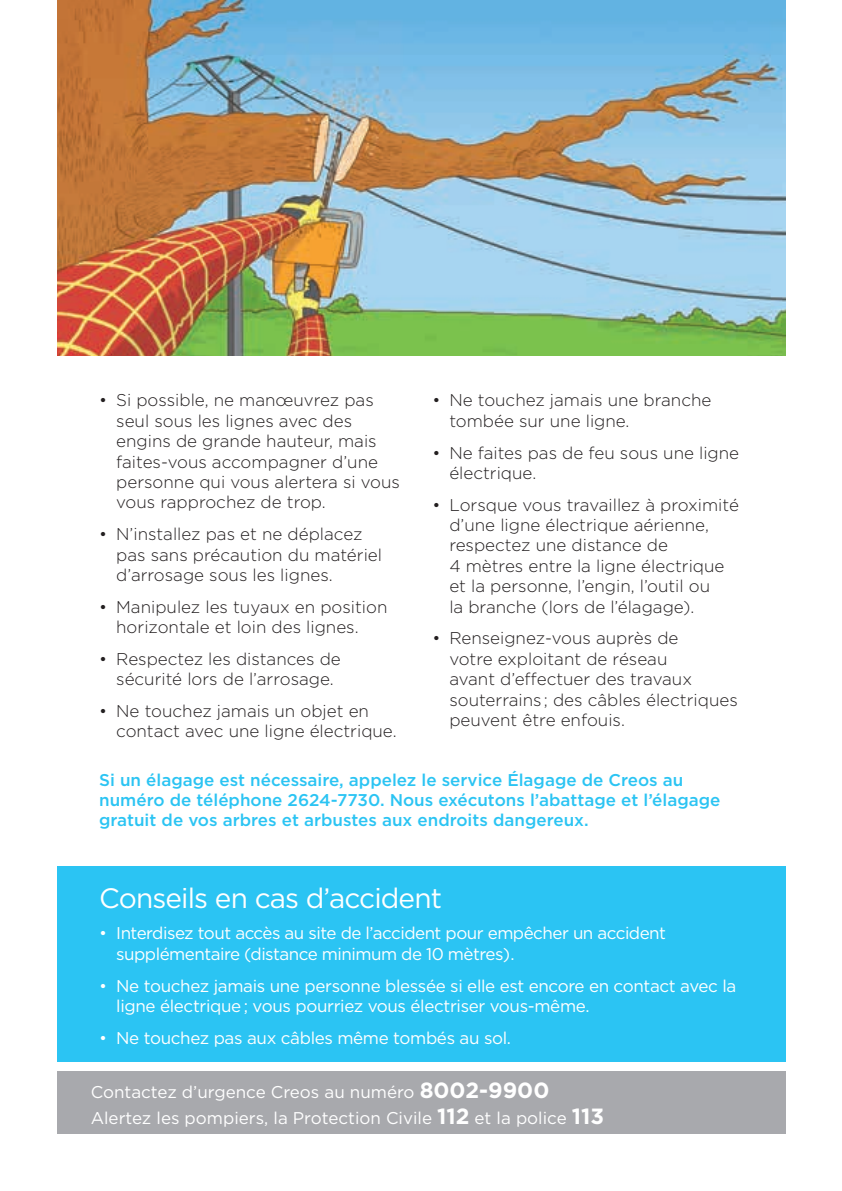
<style>
.page{position:relative;width:842px;height:1191px;background:#fff}
.page>*{position:absolute;margin:0;border:0;box-sizing:border-box;transform-origin:0 0}
.t1{font:28px "Gotham";letter-spacing:-.03em;color:#fff}
.t2{font:300 17px/20.4px "Gotham";color:#231f20}
.t3{font:17px/20.4px "Gotham";letter-spacing:-.02em;color:#fff}
.t4{font:500 17px/20.4px "Gotham";color:#2bc4f3}
.t5{font:17px/26.4px "Gotham";color:#fff}
.s1{font-weight:300}
.s2{font-weight:700;font-size:22px}
</style>
<div class="page">
<div style="left:57px;top:1071px;width:729px;height:63px;background:#a8a9ad"></div>
<div style="left:57px;top:866px;width:729px;height:196px;background:#2bc4f3"></div>
<img style="left:57px;top:0;width:728px;height:355px">
<p class="t2" style="left:116px;top:390px;width:285px;text-indent:-17px">• Si possible, ne manœuvrez pas seul sous les lignes avec des engins de grande hauteur, mais faites-vous accompagner d’une personne qui vous alertera si vous vous rapprochez de trop.</p>
<p class="t2" style="left:116px;top:523px;width:267px;text-indent:-17px">• N’installez pas et ne déplacez pas sans précaution du matériel d’arrosage sous les lignes.</p>
<p class="t2" style="left:116px;top:596px;width:273px;text-indent:-17px">• Manipulez les tuyaux en position horizontale et loin des lignes.</p>
<p class="t2" style="left:99px;top:648px;width:243px;text-align:center">• Respectez les distances de sécurité lors de l’arrosage.</p>
<p class="t2" style="left:116px;top:700px;width:282px;text-indent:-17px">• Ne touchez jamais un objet en contact avec une ligne électrique.</p>
<p class="t2" style="left:449px;top:390px;width:264px;text-indent:-17px">• Ne touchez jamais une branche tombée sur une ligne.</p>
<p class="t2" style="left:449px;top:442px;width:291px;text-indent:-17px">• Ne faites pas de feu sous une ligne électrique.</p>
<p class="t2" style="left:449px;top:494px;width:291px;text-indent:-17px">• Lorsque vous travaillez à proximité d’une ligne électrique aérienne, respectez une distance de<br>4 mètres entre la ligne électrique et la personne, l’engin, l’outil ou<br>la branche (lors de l’élagage).</p>
<p class="t2" style="left:449px;top:628px;width:290px;text-indent:-17px">• Renseignez-vous auprès de<br>votre exploitant de réseau<br>avant d’effectuer des travaux souterrains ; des câbles électriques peuvent être enfouis.</p>
<p class="t4" style="left:99px;top:769px;width:623px">Si un élagage est nécessaire, appelez le service Élagage de Creos au numéro de téléphone 2624-7730. Nous exécutons l’abattage et l’élagage gratuit de vos arbres et arbustes aux endroits dangereux.</p>
<p class="t1" style="left:99px;top:879px;width:344px">Conseils en cas d’accident</p>
<p class="t3" style="left:116px;top:922px;width:551px;text-indent:-17px"><span class="s1">•</span> Interdisez tout accès au site de l’accident pour empêcher un accident supplémentaire (distance minimum de 10 mètres) .</p>
<p class="t3" style="left:116px;top:975px;width:622px;text-indent:-17px"><span class="s1">•</span> Ne touchez jamais une personne blessée si elle est encore en contact avec la ligne électrique ; vous pourriez vous électriser vous-même.</p>
<p class="t3" style="left:99px;top:1027px;width:413px"><span class="s1">•</span> Ne touchez pas aux câbles même tombés au sol.</p>
<p class="t5" style="left:91px;top:1078px;width:515px">Contactez d’urgence Creos au numéro <span class="s2">8002-9900<br></span>Alertez les pompiers, la Protection Civile <span class="s2">112</span> et la police <span class="s2">113</span></p>
</div>
